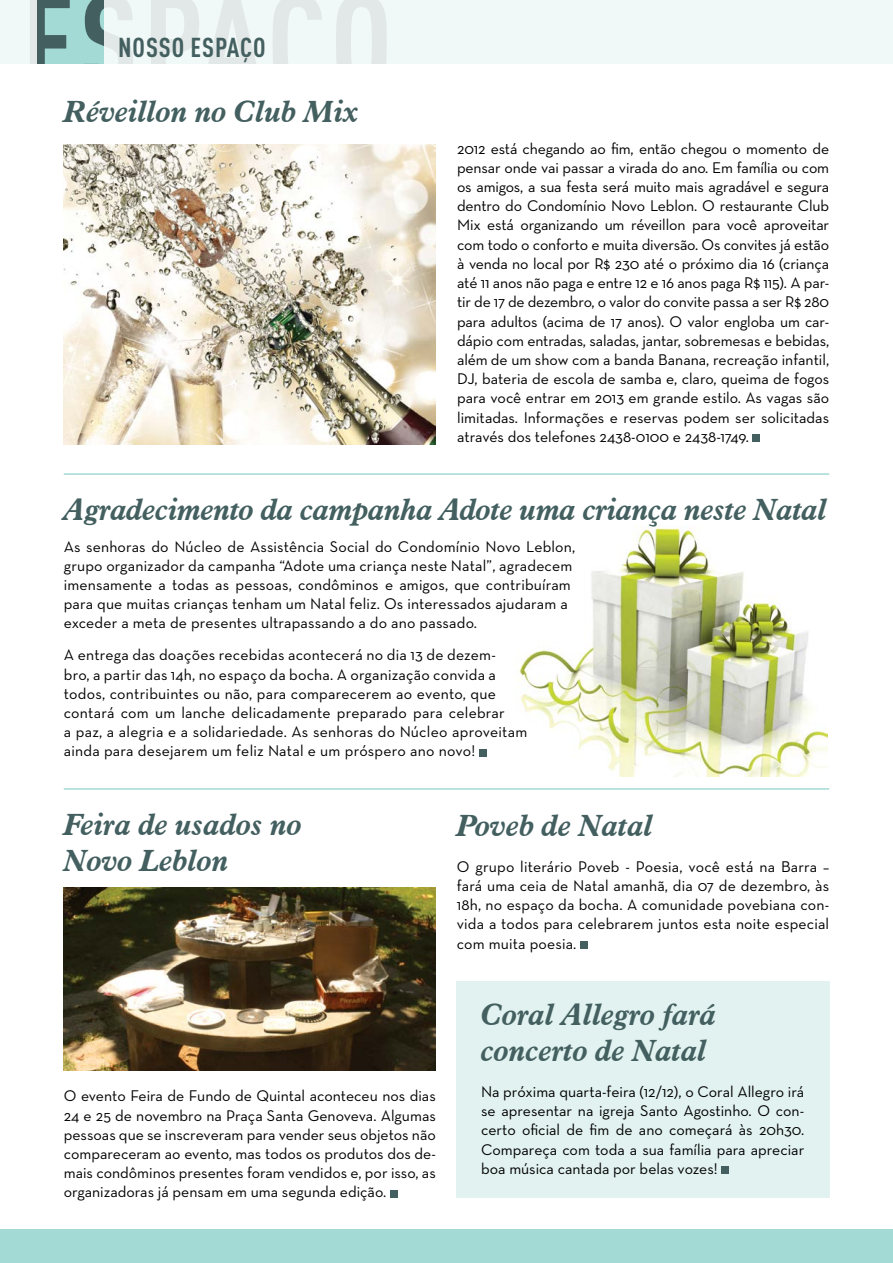
<style>
.page{position:relative;width:893px;height:1263px;background:#fff}
.page>*{position:absolute;margin:0;border:0;box-sizing:border-box;transform-origin:0 0}
.t1{font:italic 700 30px/36px "Aldine 721 BT";color:#435f5f}
.t2{font:700 condensed 27px "DIN Pro";letter-spacing:.035em;color:#435f5f}
.t3{font:15.75px/19.2px "Neutra Text";letter-spacing:.01em;color:#000;text-align:justify}
</style>
<div class="page">
<img style="left:479px;top:526px;width:348px;height:251px">
<div style="left:456px;top:981px;width:373px;height:217px;background:#e1f2f0"></div>
<div style="left:0;top:0;width:893px;height:64px;background:#f1f9f8"></div>
<svg style="left:30px;top:0;width:357px;height:64px"></svg>
<div style="left:753px;top:434px;width:7px;height:8px;background:#435f5f"></div>
<div style="left:479px;top:749px;width:8px;height:7px;background:#435f5f"></div>
<div style="left:390px;top:1190px;width:7px;height:7px;background:#435f5f"></div>
<div style="left:580px;top:941px;width:8px;height:8px;background:#435f5f"></div>
<div style="left:0;top:1229px;width:893px;height:34px;background:#a3dad5"></div>
<img style="left:64px;top:887px;width:372px;height:183px">
<img style="left:64px;top:145px;width:372px;height:299px">
<hr style="left:64px;top:473px;width:765px;height:2px;background:#a3dad5">
<hr style="left:64px;top:788px;width:765px;height:2px;background:#a3dad5">
<div style="left:721px;top:1166px;width:8px;height:8px;background:#435f5f"></div>
<h2 class="t2" style="left:118px;top:31px;width:149px">NOSSO ESPAÇO</h2>
<h1 class="t1" style="left:64px;top:93px;width:297px">Réveillon no Club Mix</h1>
<p class="t3" style="left:457px;top:138px;width:374px">2012 está chegando ao fim, então chegou o momento de pensar onde vai passar a virada do ano. Em família ou com os amigos, a sua festa será muito mais agradável e segura dentro do Condomínio Novo Leblon. O restaurante Club Mix está organizando um réveillon para você aproveitar com todo o conforto e muita diversão. Os convites já estão à venda no local por R$ 230 até o próximo dia 16 (criança até 11 anos não paga e entre 12 e 16 anos paga R$ 115). A par&shy;tir de 17 de dezembro, o valor do convite passa a ser R$ 280 para adultos (acima de 17 anos). O valor engloba um car&shy;dápio com entradas, saladas, jantar, sobremesas e bebidas, além de um show com a banda Banana, recreação infantil, DJ, bateria de escola de samba e, claro, queima de fogos para você entrar em 2013 em grande estilo. As vagas são limitadas. Informações e reservas podem ser solicitadas através dos telefones 2438-0100 e 2438-1749.</p>
<h1 class="t1" style="left:64px;top:491px;width:765px">Agradecimento da campanha Adote uma criança neste Natal</h1>
<p class="t3" style="left:64px;top:536px;width:513px;text-align:left">As senhoras do Núcleo de Assistência Social do Condomínio Novo Leblon, grupo organizador da campanha “Adote uma criança neste Natal”, agradecem imensamente a todas as pessoas, condôminos e amigos, que contribuíram para que muitas crianças tenham um Natal feliz. Os interessados ajudaram a exceder a meta de presentes ultrapassando a do ano passado.</p>
<p class="t3" style="left:64px;top:645px;width:465px;text-align:left">A entrega das doações recebidas acontecerá no dia 13 de dezem-<br>bro, a partir das 14h, no espaço da bocha. A organização convida a todos, contribuintes ou não, para comparecerem ao evento, que contará com um lanche delicadamente preparado para celebrar<br>a paz, a alegria e a solidariedade. As senhoras do Núcleo aproveitam ainda para desejarem um feliz Natal e um próspero ano novo!</p>
<h1 class="t1" style="left:64px;top:806px;width:240px">Feira de usados no<br>Novo Leblon</h1>
<h1 class="t1" style="left:457px;top:807px;width:198px">Poveb de Natal</h1>
<p class="t3" style="left:457px;top:857px;width:374px">O grupo literário Poveb - Poesia, você está na Barra – fará uma ceia de Natal amanhã, dia 07 de dezembro, às 18h, no espaço da bocha. A comunidade povebiana con&shy;vida a todos para celebrarem juntos esta noite especial com muita poesia.</p>
<p class="t3" style="left:64px;top:1086px;width:374px">O evento Feira de Fundo de Quintal aconteceu nos dias 24 e 25 de novembro na Praça Santa Genoveva. Algumas pessoas que se inscreveram para vender seus objetos não compareceram ao evento, mas todos os produtos dos de&shy;mais condôminos presentes foram vendidos e, por isso, as organizadoras já pensam em uma segunda edição.</p>
<h1 class="t1" style="left:481px;top:996px;width:237px">Coral Allegro fará concerto de Natal</h1>
<p class="t3" style="left:481px;top:1082px;width:325px">Na próxima quarta-feira (12/12), o Coral Allegro irá se apresentar na igreja Santo Agostinho. O con&shy;certo oficial de fim de ano começará às 20h30.<br>Compareça com toda a sua família para apreciar boa música cantada por belas vozes!</p>
</div>
